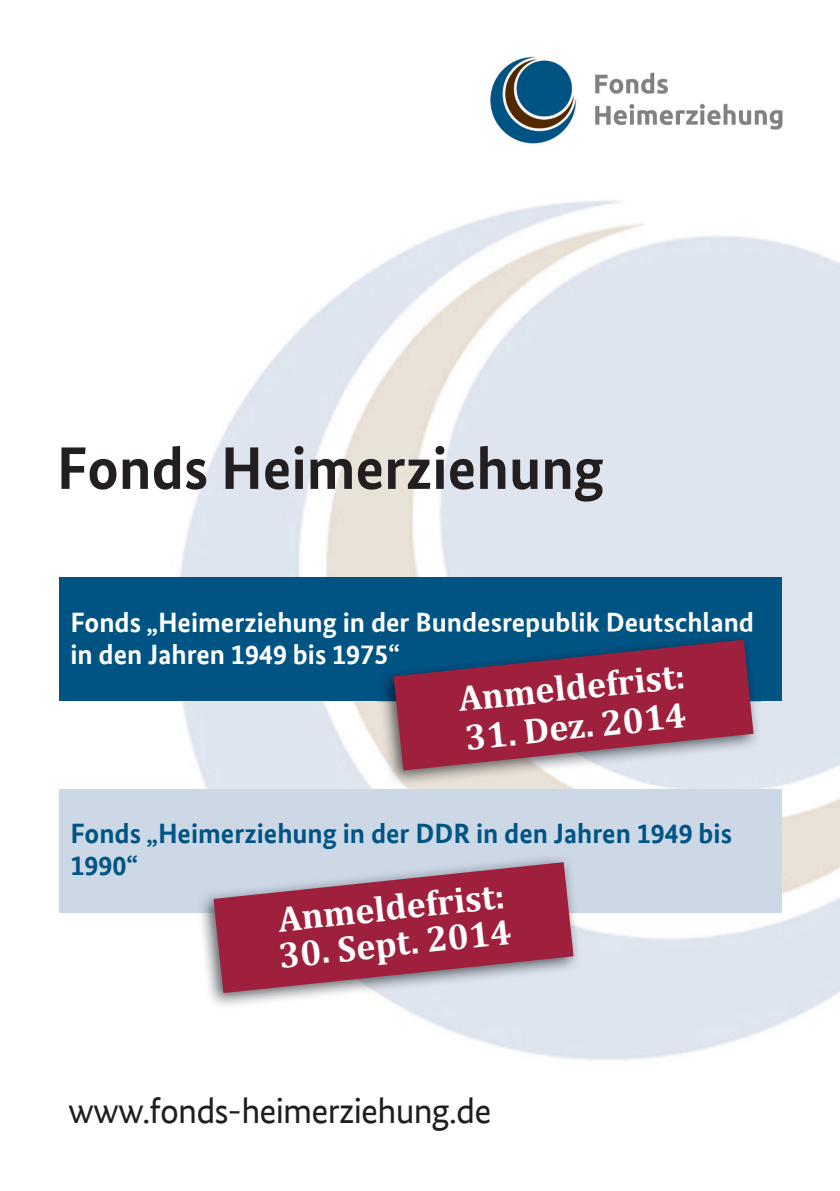
<style>
.page{position:relative;width:840px;height:1191px;background:#fff}
.page>*{position:absolute;margin:0;border:0;box-sizing:border-box;transform-origin:0 0}
.t1{font:700 60px "Bundes Sans Office";color:#231f20}
.t2{font:700 36px "Cambria";color:#fff}
.t3{font:36px "Bundes Sans Office";letter-spacing:-.02em;color:#201d1e}
.t4{font:700 28px/32.2px "Bundes Sans Office";color:#fff}
.t5{font:700 28px/32.2px "Bundes Sans Office";color:#005484}
</style>
<div class="page">
<img style="left:125px;top:200px;width:714px;height:860px">
<img style="left:490px;top:56px;width:293px;height:88px">
<div style="left:59px;top:577px;width:722px;height:124px;background:#005484"></div>
<div style="left:59px;top:789px;width:722px;height:123px;background:#ccd8e6"></div>
<img style="left:377px;top:637px;width:384px;height:149px">
<img style="left:377px;top:631px;width:376px;height:6px">
<img style="left:377px;top:643px;width:16px;height:21px">
<svg style="left:393px;top:639px;width:360px;height:131px;background:#8b3e5a"></svg>
<img style="left:197px;top:858px;width:384px;height:151px">
<svg style="left:213px;top:862px;width:360px;height:131px;background:#a95269"></svg>
<h1 class="t1" style="left:57px;top:433px;width:548px">Fonds Heimerziehung</h1>
<p class="t4" style="left:70px;top:606px;width:684px">Fonds „Heimerziehung in der Bundesrepublik Deutschland in den Jahren 1949 bis 1975“</p>
<p class="t2" style="left:455px;top:674px;width:229px;rotate:-6deg">Anmeldefrist:</p>
<p class="t2" style="left:462px;top:712px;width:223px;rotate:-6deg">31. Dez. 2014</p>
<p class="t5" style="left:70px;top:817px;width:662px">Fonds „Heimerziehung in der DDR in den Jahren 1949 bis<br>1990“</p>
<p class="t2" style="left:275px;top:894px;width:229px;rotate:-6deg">Anmeldefrist:</p>
<p class="t2" style="left:276px;top:930px;width:235px;rotate:-6deg">30. Sept. 2014</p>
<p class="t3" style="left:68px;top:1090px;width:424px">www.fonds-heimerziehung.de</p>
</div>
